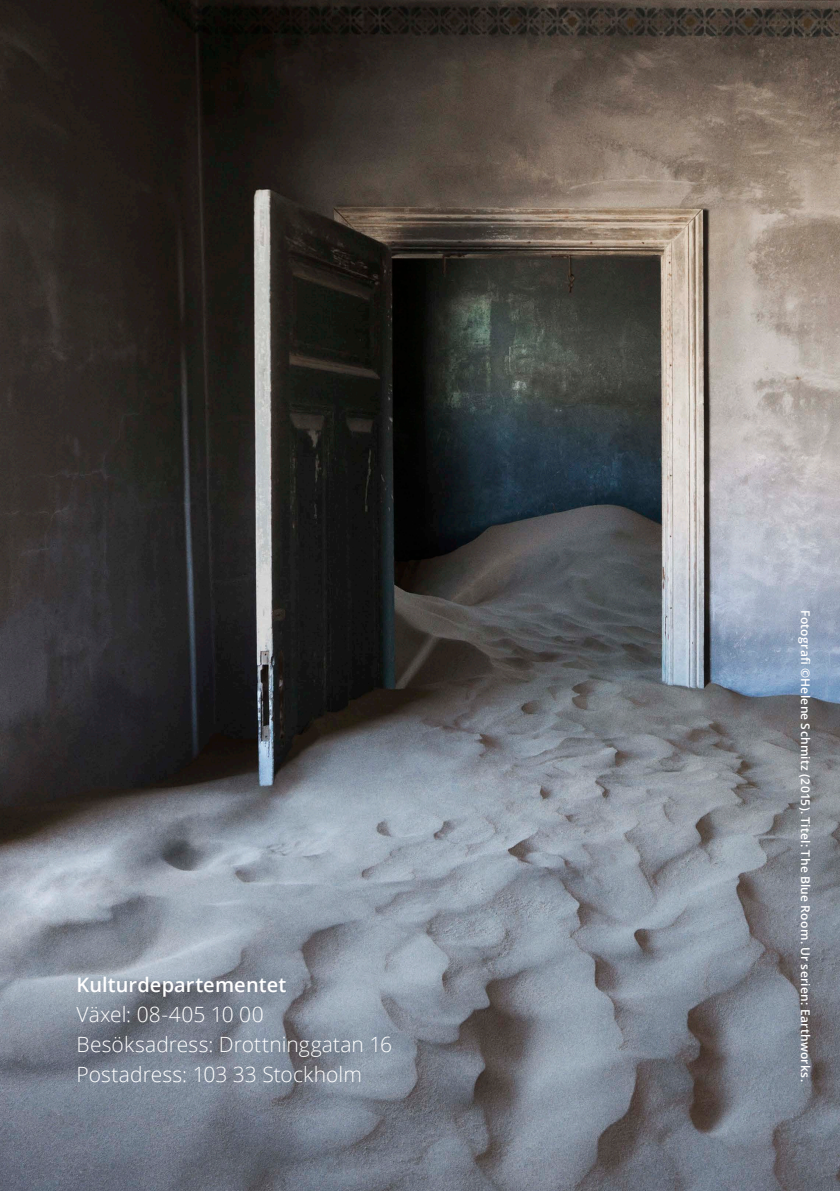
<style>
.page{position:relative;width:840px;height:1191px;background:#fff}
.page>*{position:absolute;margin:0;border:0;box-sizing:border-box;transform-origin:0 0}
.Kontaktuppgifter_Oms{font:300 21px "Open Sans";letter-spacing:.005em;color:#fff}
.Kontaktuppgifter_Oms-2{font:600 20px "Open Sans";letter-spacing:.005em;color:#fff}
.Fotobyline{font:600 12px "Open Sans";letter-spacing:.025em;color:#fff}
</style>
<div class="page">
<img style="left:0;top:0;width:839px;height:1191px">
<p class="Kontaktuppgifter_Oms-2" style="left:77px;top:971px;width:211px">Kulturdepartementet</p>
<p class="Kontaktuppgifter_Oms" style="left:77px;top:1000px;width:188px">Växel: 08-405 10 00</p>
<p class="Kontaktuppgifter_Oms" style="left:77px;top:1030px;width:317px">Besöksadress: Drottninggatan 16</p>
<p class="Kontaktuppgifter_Oms" style="left:77px;top:1060px;width:287px">Postadress: 103 33 Stockholm</p>
<p class="Fotobyline" style="left:813px;top:610px;width:473px;rotate:90deg">Fotografi ©Helene Schmitz (2015). Titel: The Blue Room. Ur serien: Earthworks.</p>
</div>
